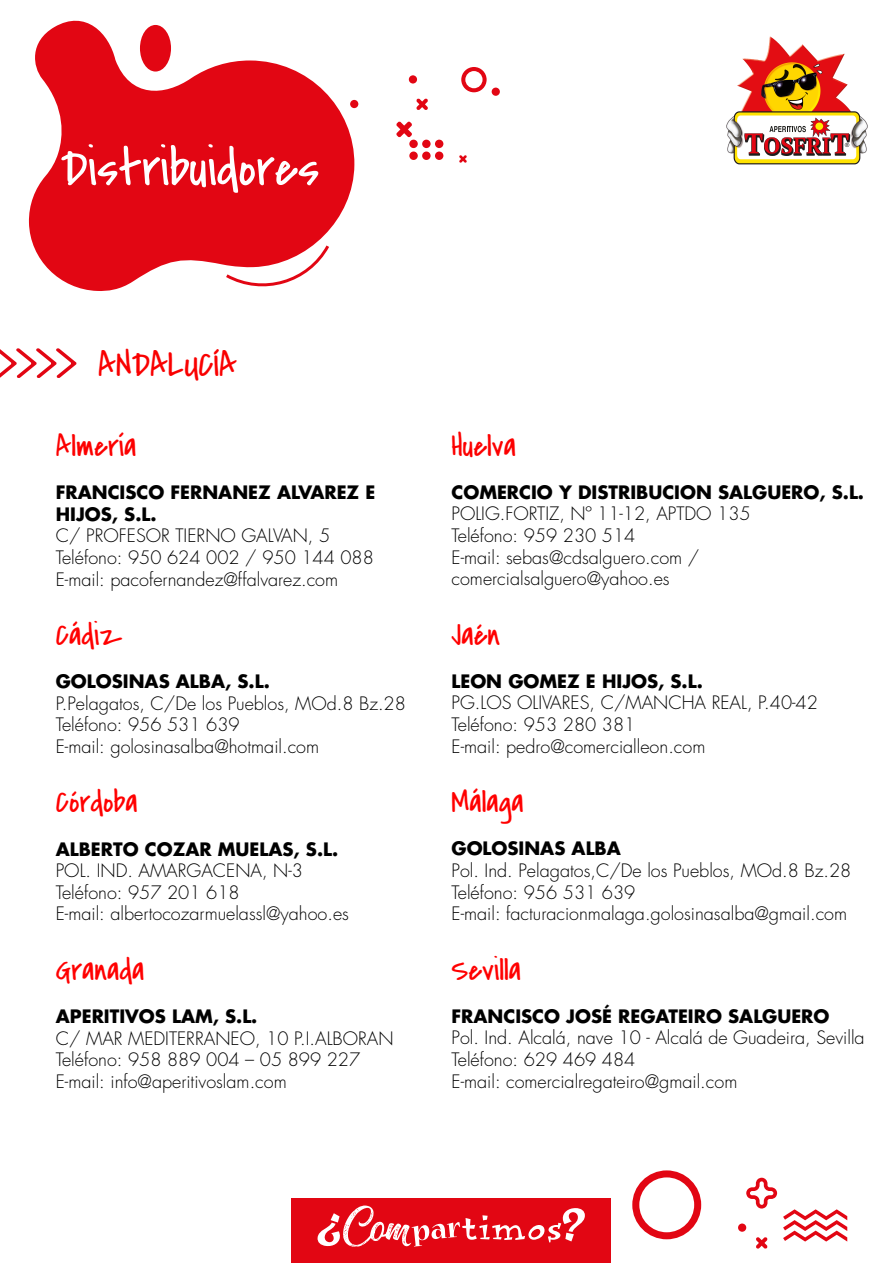
<style>
.page{position:relative;width:893px;height:1263px;background:#fff}
.page>*{position:absolute;margin:0;border:0;box-sizing:border-box;transform-origin:0 0}
.t1{font:53.55px "Covered By Your Grace";color:#fff}
.t2{font:36px "Covered By Your Grace";color:#f90000}
.t3{font:31.5px "Covered By Your Grace";color:#f00}
.t4{font:31.5px "Covered By Your Grace";color:#fc0000}
.t5{font:300 18px/21.6px "Futura Std";color:#000}
.t6{font:700 18px/21.6px "Futura Std";color:#000}
</style>
<div class="page">
<svg style="left:29px;top:20px;width:326px;height:271px;fill:#e20613"></svg>
<div style="left:140px;top:25px;width:31px;height:47px;background:#e20613;border-radius:50%"></div>
<svg style="left:226px;top:245px;width:103px;height:46px"></svg>
<img style="left:726px;top:36px;width:142px;height:129px">
<svg style="left:744px;top:118px;width:106px;height:38px"></svg>
<div style="left:291px;top:1198px;width:320px;height:65px;background:#e20613"></div>
<svg style="left:317px;top:1205px;width:268px;height:42px"></svg>
<svg style="left:632px;top:1170px;width:69px;height:69px"></svg>
<svg style="left:396px;top:121px;width:16px;height:16px"></svg>
<svg style="left:459px;top:155px;width:8px;height:8px"></svg>
<div style="left:409px;top:140px;width:9px;height:8px;background:#e20613;border-radius:50%"></div>
<div style="left:422px;top:140px;width:9px;height:8px;background:#e20613;border-radius:50%"></div>
<div style="left:435px;top:140px;width:8px;height:8px;background:#e20613;border-radius:50%"></div>
<div style="left:409px;top:152px;width:9px;height:8px;background:#e20613;border-radius:50%"></div>
<div style="left:422px;top:152px;width:9px;height:8px;background:#e20613;border-radius:50%"></div>
<div style="left:435px;top:152px;width:8px;height:8px;background:#e20613;border-radius:50%"></div>
<svg style="left:461px;top:67px;width:26px;height:25px"></svg>
<svg style="left:746px;top:1177px;width:31px;height:31px"></svg>
<div style="left:409px;top:75px;width:8px;height:9px;background:#e20613;border-radius:50%"></div>
<div style="left:738px;top:1223px;width:8px;height:9px;background:#e20613;border-radius:50%"></div>
<div style="left:492px;top:88px;width:8px;height:8px;background:#e20613;border-radius:50%"></div>
<div style="left:350px;top:100px;width:8px;height:8px;background:#e20613;border-radius:50%"></div>
<svg style="left:783px;top:1209px;width:64px;height:32px"></svg>
<svg style="left:416px;top:98px;width:12px;height:12px"></svg>
<svg style="left:756px;top:1237px;width:11px;height:12px"></svg>
<svg style="left:0;top:348px;width:77px;height:30px"></svg>
<h1 class="t1" style="left:61px;top:132px;width:260px">Distribuidores</h1>
<h2 class="t2" style="left:98px;top:341px;width:140px">ANDALUCÍA</h2>
<h3 class="t4" style="left:56px;top:425px;width:82px">Almería</h3>
<p class="t6" style="left:56px;top:481px;width:321px">FRANCISCO FERNANEZ ALVAREZ E<br>HIJOS, S.L.</p>
<p class="t5" style="left:56px;top:525px;width:320px">C/ PROFESOR TIERNO GALVAN, 5<br>Teléfono: 950 624 002 / 950 144 088<br>E-mail: pacofernandez@ffalvarez.com</p>
<h3 class="t3" style="left:56px;top:614px;width:68px">Cádiz</h3>
<p class="t6" style="left:56px;top:670px;width:216px">GOLOSINAS ALBA, S.L.</p>
<p class="t5" style="left:56px;top:693px;width:352px">P.Pelagatos, C/De los Pueblos, MOd.8 Bz.28<br>Teléfono: 956 531 639<br>E-mail: golosinasalba@hotmail.com</p>
<h3 class="t3" style="left:56px;top:781px;width:83px">Córdoba</h3>
<p class="t6" style="left:56px;top:838px;width:284px">ALBERTO COZAR MUELAS, S.L.</p>
<p class="t5" style="left:56px;top:860px;width:295px">POL. IND. AMARGACENA, N-3<br>Teléfono: 957 201 618<br>E-mail: albertocozarmuelassl@yahoo.es</p>
<h3 class="t3" style="left:56px;top:948px;width:90px">Granada</h3>
<p class="t6" style="left:56px;top:1005px;width:203px">APERITIVOS LAM, S.L.</p>
<p class="t5" style="left:56px;top:1028px;width:339px">C/ MAR MEDITERRANEO, 10 P.I.ALBORAN<br>Teléfono: 958 889 004 – 05 899 227<br>E-mail: info@aperitivoslam.com</p>
<h3 class="t4" style="left:452px;top:424px;width:66px">Huelva</h3>
<p class="t6" style="left:452px;top:481px;width:414px">COMERCIO Y DISTRIBUCION SALGUERO, S.L.</p>
<p class="t5" style="left:452px;top:504px;width:301px">POLIG.FORTIZ, Nº 11-12, APTDO 135<br>Teléfono: 959 230 514<br>E-mail: sebas@cdsalguero.com / comercialsalguero@yahoo.es</p>
<h3 class="t3" style="left:452px;top:613px;width:50px">Jaén</h3>
<p class="t6" style="left:452px;top:670px;width:253px">LEON GOMEZ E HIJOS, S.L.</p>
<p class="t5" style="left:452px;top:693px;width:368px">PG.LOS OLIVARES, C/MANCHA REAL, P.40-42<br>Teléfono: 953 280 381<br>E-mail: pedro@comercialleon.com</p>
<h3 class="t3" style="left:452px;top:781px;width:74px">Málaga</h3>
<p class="t6" style="left:452px;top:837px;width:171px">GOLOSINAS ALBA</p>
<p class="t5" style="left:452px;top:860px;width:401px">Pol. Ind. Pelagatos,C/De los Pueblos, MOd.8 Bz.28<br>Teléfono: 956 531 639<br>E-mail: facturacionmalaga.golosinasalba@gmail.com</p>
<h3 class="t3" style="left:452px;top:948px;width:71px">Sevilla</h3>
<p class="t6" style="left:452px;top:1005px;width:379px">FRANCISCO JOSÉ REGATEIRO SALGUERO</p>
<p class="t5" style="left:452px;top:1027px;width:415px">Pol. Ind. Alcalá, nave 10 - Alcalá de Guadeira, Sevilla<br>Teléfono: 629 469 484<br>E-mail: comercialregateiro@gmail.com</p>
</div>
